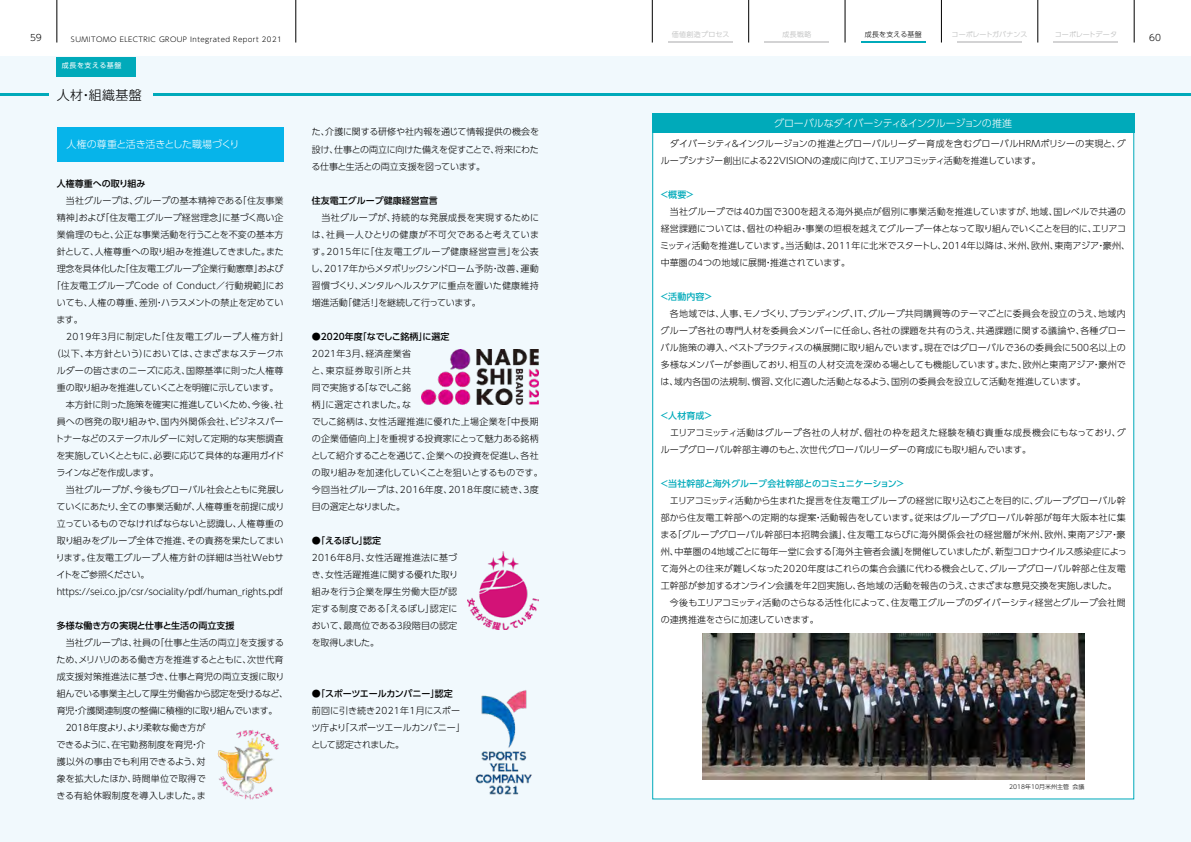
<style>
.page{position:relative;width:1191px;height:842px;background:#fff}
.page>*{position:absolute;margin:0;border:0;box-sizing:border-box;transform-origin:0 0}
.t1{font:300 13px "UD Shin Go Pro";letter-spacing:.025em;color:#000}
.t2{font:300 10px "UD Shin Go Pro";letter-spacing:-.02em;color:#fff}
.t3{font:300 9px/17px "UD Shin Go Pro";color:#000}
.t4{font:300 9px "UD Shin Go Pro";letter-spacing:.02em;color:#000}
.t5{font:500 9px "UD Shin Go Pro";color:#000}
.t6{font:300 9px "UD Shin Go Pro";letter-spacing:-.03em;color:#000}
.t7{font:300 9px "UD Shin Go Pro";letter-spacing:-.035em;color:#000}
.t8{font:500 9px "UD Shin Go Pro";letter-spacing:.015em;color:#00aaba}
.t9{font:300 9px "UD Shin Go Pro";letter-spacing:.05em;color:#000}
.t10{font:300 9px "UD Shin Go Pro";letter-spacing:.025em;color:#000}
.t11{font:500 9px "UD Shin Go Pro";letter-spacing:-.025em;color:#000}
.t12{font:300 9px "UD Shin Go Pro";letter-spacing:-.065em;color:#000}
.t13{font:300 9px "UD Shin Go Pro";letter-spacing:-.07em;color:#000}
.t14{font:300 7px "UD Shin Go Pro";letter-spacing:.06em;color:#000}
.t15{font:300 7px "UD Shin Go Pro";letter-spacing:.02em;color:#b5b6b6}
.t16{font:300 7px "UD Shin Go Pro";letter-spacing:-.005em;color:#b5b6b6}
.t17{font:300 7px "UD Shin Go Pro";letter-spacing:.04em;color:#b5b6b6}
.t18{font:7px "UD Shin Go Pro";letter-spacing:.075em;color:#fff}
.t19{font:300 7px "UD Shin Go Pro";letter-spacing:.02em;color:#000}
.t20{font:300 6px "UD Shin Go Pro";letter-spacing:.01em;color:#000}
</style>
<div class="page">
<div style="left:0;top:57px;width:1191px;height:785px;background:#f1f9fd"></div>
<div style="left:652px;top:113px;width:482px;height:686px;background:#fff;border:1px solid #00aaba"></div>
<div style="left:652px;top:113px;width:482px;height:20px;background:#00aaba"></div>
<hr style="left:0;top:94px;width:48px;height:2px;background:#00aaba">
<img style="left:468px;top:551px;width:71px;height:79px">
<img style="left:475px;top:690px;width:57px;height:105px">
<div style="left:57px;top:128px;width:226px;height:34px;background:#06b4ea"></div>
<img style="left:421px;top:349px;width:118px;height:55px">
<img style="left:217px;top:730px;width:62px;height:70px">
<hr style="left:153px;top:94px;width:1038px;height:2px;background:#00aaba">
<img style="left:702px;top:634px;width:382px;height:146px">
<hr style="left:668px;top:41px;width:65px;height:2px;background:#d3d3d4">
<hr style="left:764px;top:41px;width:65px;height:2px;background:#d3d3d4">
<hr style="left:860px;top:41px;width:65px;height:2px;background:#00aaba">
<hr style="left:957px;top:41px;width:65px;height:2px;background:#d3d3d4">
<hr style="left:1053px;top:41px;width:65px;height:2px;background:#d3d3d4">
<hr style="left:1134px;top:0;width:1px;height:43px;background:#000">
<hr style="left:1037px;top:0;width:1px;height:43px;background:#000">
<hr style="left:941px;top:0;width:1px;height:43px;background:#000">
<hr style="left:845px;top:0;width:1px;height:43px;background:#000">
<hr style="left:748px;top:0;width:1px;height:43px;background:#000">
<hr style="left:652px;top:0;width:1px;height:43px;background:#000">
<hr style="left:296px;top:0;width:1px;height:43px;background:#000">
<hr style="left:57px;top:0;width:1px;height:43px;background:#000">
<div style="left:57px;top:57px;width:79px;height:20px;background:#00aaba"></div>
<p class="t17" style="left:672px;top:29px;width:59px">価値創造プロセス</p>
<p class="t16" style="left:951px;top:29px;width:77px">コーポレートガバナンス</p>
<p class="t15" style="left:1054px;top:29px;width:64px">コーポレートデータ</p>
<p class="t15" style="left:782px;top:29px;width:31px">成長戦略</p>
<p class="t19" style="left:864px;top:29px;width:59px">成長を支える基盤</p>
<p class="t3" style="left:30px;top:29px;width:13px">59</p>
<p class="t3" style="left:1149px;top:29px;width:13px">60</p>
<p class="t14" style="left:71px;top:33px;width:212px">SUMITOMO ELECTRIC GROUP Integrated Report 2021</p>
<p class="t18" style="left:62px;top:60px;width:61px">成長を支える基盤</p>
<h1 class="t1" style="left:57px;top:84px;width:86px">人材・組織基盤</h1>
<p class="t2" style="left:67px;top:136px;width:174px">人権の尊重と活き活きとした職場づくり</p>
<p class="t5" style="left:57px;top:176px;width:90px">人権尊重への取り組み</p>
<p class="t4" style="left:57px;top:193px;width:228px">　当社グループは、グループの基本精神である「住友事業</p>
<p class="t3" style="left:57px;top:208px;width:228px">精神」および「住友電工グループ経営理念」に基づく高い企</p>
<p class="t3" style="left:57px;top:225px;width:228px">業倫理のもと、公正な事業活動を行うことを不変の基本方</p>
<p class="t7" style="left:57px;top:244px;width:228px">針として、人権尊重への取り組みを推進してきました。また</p>
<p class="t3" style="left:57px;top:259px;width:228px">理念を具体化した「住友電工グループ企業行動憲章」および</p>
<p class="t4" style="left:52px;top:278px;width:233px">「住友電工グループCode of Conduct／行動規範」にお</p>
<p class="t3" style="left:57px;top:293px;width:228px">いても、人権の尊重、差別・ハラスメントの禁止を定めてい</p>
<p class="t3" style="left:56px;top:310px;width:28px">ます。</p>
<p class="t9" style="left:57px;top:329px;width:233px">　2019年3月に制定した「住友電工グループ人権方針」</p>
<p class="t3" style="left:52px;top:344px;width:234px">（以下、本方針という）においては、さまざまなステークホ</p>
<p class="t3" style="left:57px;top:361px;width:228px">ルダーの皆さまのニーズに応え、国際基準に則った人権尊</p>
<p class="t7" style="left:57px;top:380px;width:223px">重の取り組みを推進していくことを明確に示しています。</p>
<p class="t6" style="left:57px;top:397px;width:228px">　本方針に則った施策を確実に推進していくため、今後、社</p>
<p class="t10" style="left:57px;top:414px;width:228px">員への啓発の取り組みや、国内外関係会社、ビジネスパー</p>
<p class="t3" style="left:55px;top:429px;width:230px">トナーなどのステークホルダーに対して定期的な実態調査</p>
<p class="t6" style="left:56px;top:448px;width:229px">を実施していくとともに、必要に応じて具体的な運用ガイド</p>
<p class="t12" style="left:57px;top:465px;width:104px">ラインなどを作成します。</p>
<p class="t3" style="left:57px;top:480px;width:229px">　当社グループが、今後もグローバル社会とともに発展し</p>
<p class="t3" style="left:57px;top:497px;width:229px">ていくにあたり、全ての事業活動が、人権尊重を前提に成り</p>
<p class="t3" style="left:57px;top:514px;width:228px">立っているものでなければならないと認識し、人権尊重の</p>
<p class="t3" style="left:57px;top:531px;width:228px">取り組みをグループ全体で推進、その責務を果たしてまい</p>
<p class="t4" style="left:56px;top:550px;width:229px">ります。住友電工グループ人権方針の詳細は当社Webサ</p>
<p class="t13" style="left:56px;top:567px;width:95px">イトをご参照ください。</p>
<p class="t3" style="left:57px;top:582px;width:228px">https://sei.co.jp/csr/sociality/pdf/human_rights.pdf</p>
<p class="t5" style="left:57px;top:618px;width:179px">多様な働き方の実現と仕事と生活の両立支援</p>
<p class="t3" style="left:56px;top:633px;width:233px">　当社グループは、社員の「仕事と生活の両立」を支援するため、メリハリのある働き方を推進するとともに、次世代育成支援対策推進法に基づき、仕事と育児の両立支援に取り組んでいる事業主として厚生労働省から認定を受けるなど、育児・介護関連制度の整備に積極的に取り組んでいます。　2018年度より、より柔軟な働き方が<br>できるように、在宅勤務制度を育児・介<br>護以外の事由でも利用できるよう、対<br>象を拡大したほか、時間単位で取得で<br>きる有給休暇制度を導入しました。ま</p>
<p class="t3" style="left:311px;top:123px;width:229px;text-align:justify">た、介護に関する研修や社内報を通じて情報提供の機会を設け、仕事との両立に向けた備えを促すことで、将来にわたる仕事と生活との両立支援を図っています。</p>
<p class="t5" style="left:312px;top:193px;width:127px">住友電工グループ健康経営宣言</p>
<p class="t3" style="left:311px;top:208px;width:230px;text-align:justify">　当社グループが、持続的な発展成長を実現するためには、社員一人ひとりの健康が不可欠であると考えています。2015年に「住友電工グループ健康経営宣言」を公表し、2017年からメタボリックシンドローム予防・改善、運動習慣づくり、メンタルヘルスケアに重点を置いた健康維持増進活動「健活!」を継続して行っています。</p>
<p class="t5" style="left:312px;top:329px;width:139px">●2020年度「なでしこ銘柄」に選定</p>
<p class="t3" style="left:311px;top:344px;width:233px">2021年3月、経済産業省<br>と、東京証券取引所と共<br>同で実施する「なでしこ銘<br>柄」に選定されました。な<br>でしこ銘柄は、女性活躍推進に優れた上場企業を「中長期の企業価値向上」を重視する投資家にとって魅力ある銘柄として紹介することを通じて、企業への投資を促進し、各社の取り組みを加速化していくことを狙いとするものです。今回当社グループは、2016年度、2018年度に続き、3度目の選定となりました。</p>
<p class="t5" style="left:312px;top:533px;width:71px">●「えるぼし」認定</p>
<p class="t3" style="left:312px;top:548px;width:148px;text-align:justify">2016年8月、女性活躍推進法に基づき、女性活躍推進に関する優れた取り組みを行う企業を厚生労働大臣が認定する制度である「えるぼし」認定において、最高位である3段階目の認定を取得しました。</p>
<p class="t11" style="left:312px;top:686px;width:142px">●「スポーツエールカンパニー」認定</p>
<p class="t3" style="left:311px;top:701px;width:155px">前回に引き続き2021年1月にスポーツ庁より「スポーツエールカンパニー」として認定されました。</p>
<p class="t2" style="left:774px;top:115px;width:239px">グローバルなダイバーシティ＆インクルージョンの推進</p>
<p class="t3" style="left:660px;top:135px;width:466px">　ダイバーシティ＆インクルージョンの推進とグローバルリーダー育成を含むグローバルHRMポリシーの実現と、グループシナジー創出による22VISIONの達成に向けて、エリアコミッティ活動を推進しています。</p>
<p class="t8" style="left:660px;top:187px;width:36px">＜概要＞</p>
<p class="t3" style="left:660px;top:203px;width:471px">　当社グループでは40カ国で300を超える海外拠点が個別に事業活動を推進していますが、地域、国レベルで共通の経営課題については、個社の枠組み・事業の垣根を越えてグループ一体となって取り組んでいくことを目的に、エリアコミッティ活動を推進しています。当活動は、2011年に北米でスタートし、2014年以降は、米州、欧州、東南アジア・豪州、中華圏の4つの地域に展開・推進されています。</p>
<p class="t8" style="left:660px;top:289px;width:55px">＜活動内容＞</p>
<p class="t3" style="left:660px;top:305px;width:467px;text-align:justify">　各地域では、人事、モノづくり、ブランディング、IT、グループ共同購買等のテーマごとに委員会を設立のうえ、地域内グループ各社の専門人材を委員会メンバーに任命し、各社の課題を共有のうえ、共通課題に関する議論や、各種グローバル施策の導入、ベストプラクティスの横展開に取り組んでいます。現在ではグローバルで36の委員会に500名以上の多様なメンバーが参画しており、相互の人材交流を深める場としても機能しています。また、欧州と東南アジア・豪州では、域内各国の法規制、慣習、文化に適した活動となるよう、国別の委員会を設立して活動を推進しています。</p>
<p class="t8" style="left:660px;top:408px;width:55px">＜人材育成＞</p>
<p class="t3" style="left:660px;top:424px;width:466px">　エリアコミッティ活動はグループ各社の人材が、個社の枠を超えた経験を積む貴重な成長機会にもなっており、グループグローバル幹部主導のもと、次世代グローバルリーダーの育成にも取り組んでいます。</p>
<p class="t8" style="left:660px;top:476px;width:247px">＜当社幹部と海外グループ会社幹部とのコミュニケーション＞</p>
<p class="t3" style="left:660px;top:492px;width:468px">　エリアコミッティ活動から生まれた提言を住友電工グループの経営に取り込むことを目的に、グループグローバル幹部から住友電工幹部への定期的な提案・活動報告をしています。従来はグループグローバル幹部が毎年大阪本社に集まる「グループグローバル幹部日本招聘会議」、住友電工ならびに海外関係会社の経営層が米州、欧州、東南アジア・豪州、中華圏の４地域ごとに毎年一堂に会する「海外主管者会議」を開催していましたが、新型コロナウイルス感染症によって海外との往来が難しくなった2020年度はこれらの集合会議に代わる機会として、グループグローバル幹部と住友電工幹部が参加するオンライン会議を年2回実施し、各地域の活動を報告のうえ、さまざまな意見交換を実施しました。　今後もエリアコミッティ活動のさらなる活性化によって、住友電工グループのダイバーシティ経営とグループ会社間の連携推進をさらに加速していきます。</p>
<p class="t20" style="left:1009px;top:782px;width:77px">2018年10月米州主管 会議</p>
</div>
